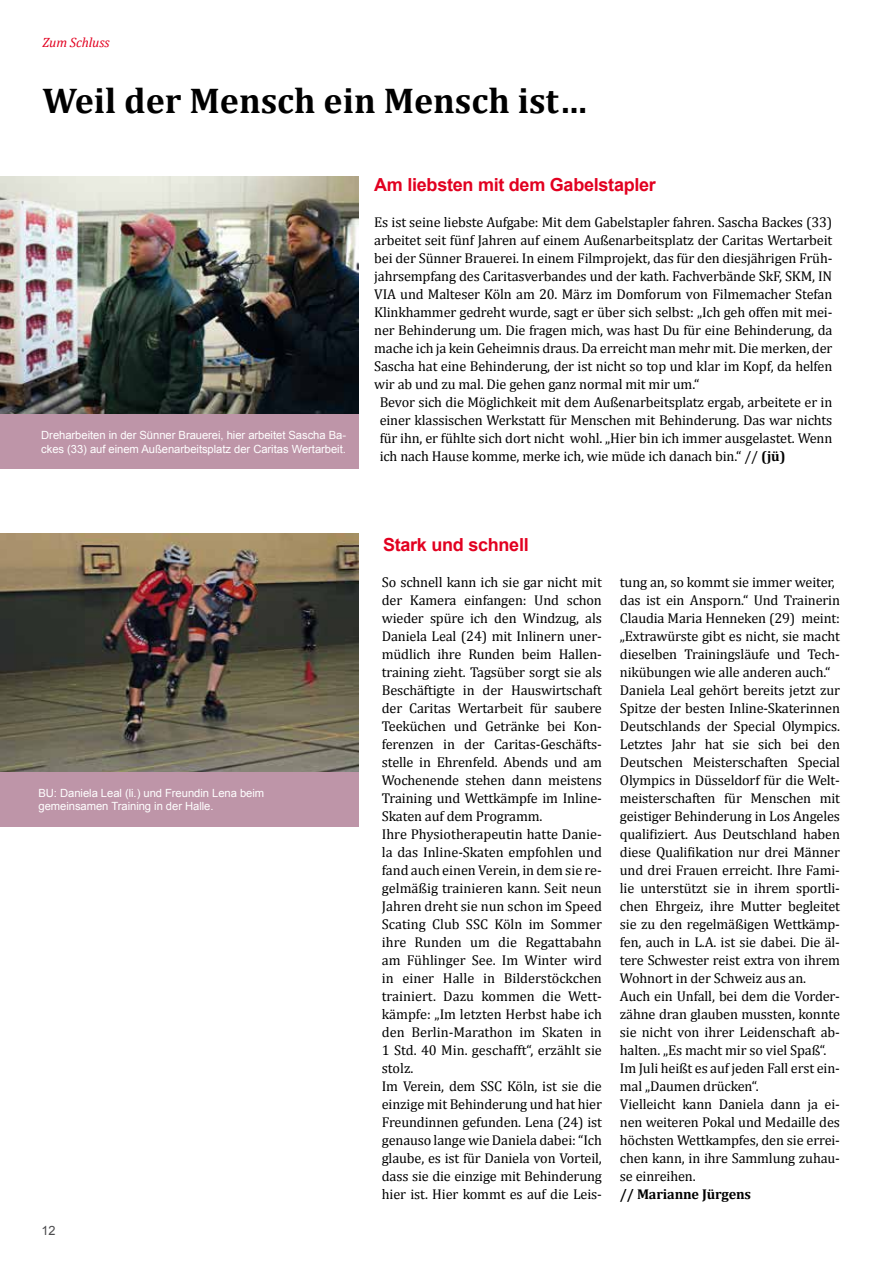
<style>
.page{position:relative;width:893px;height:1263px;background:#fff}
.page>*{position:absolute;margin:0;border:0;box-sizing:border-box;transform-origin:0 0}
.t1{font:700 36px "Cambria";color:#000}
.t2{font:700 18px "Arial";letter-spacing:-.015em;color:#e20020}
.t3{font:14.25px/18px "Cambria";letter-spacing:-.01em;color:#000}
.t4{font:700 14.25px "Cambria";letter-spacing:-.01em;color:#000}
.t5{font:italic 13.5px "Cambria";letter-spacing:-.01em;color:#e20020}
.t6{font:12.75px "Arial";color:#4b4b4d}
.t7{font:11.25px/13.5px "Arial";letter-spacing:-.005em;color:#fff}
.s1{font-weight:700}
</style>
<div class="page">
<img style="left:0;top:177px;width:358px;height:238px">
<div style="left:0;top:415px;width:358px;height:54px;background:#be95a8"></div>
<img style="left:0;top:534px;width:358px;height:238px">
<div style="left:0;top:772px;width:358px;height:54px;background:#be95a8"></div>
<p class="t5" style="left:43px;top:34px;width:69px">Zum Schluss</p>
<h1 class="t1" style="left:43px;top:79px;width:546px">Weil der Mensch ein Mensch ist…</h1>
<p class="t7" style="left:41px;top:428px;width:306px">Dreharbeiten in der Sünner Brauerei, hier arbeitet Sascha Ba&shy;ckes (33) auf einem Außenarbeitsplatz der Caritas Wertarbeit.</p>
<p class="t2" style="left:374px;top:173px;width:283px">Am liebsten mit dem Gabelstapler</p>
<p class="t3" style="left:374px;top:213px;width:460px">Es ist seine liebste Aufgabe: Mit dem Gabelstapler fahren. Sascha Backes (33)</p>
<p class="t3" style="left:374px;top:231px;width:460px">arbeitet seit fünf Jahren auf einem Außenarbeitsplatz der Caritas Wertarbeit</p>
<p class="t3" style="left:374px;top:249px;width:460px">bei der Sünner Brauerei. In einem Filmprojekt, das für den diesjährigen Früh-</p>
<p class="t3" style="left:374px;top:267px;width:460px">jahrsempfang des Caritasverbandes und der kath. Fachverbände SkF, SKM, IN</p>
<p class="t3" style="left:374px;top:285px;width:460px">VIA und Malteser Köln am 20. März im Domforum von Filmemacher Stefan</p>
<p class="t3" style="left:374px;top:303px;width:460px">Klinkhammer gedreht wurde, sagt er über sich selbst: „Ich geh offen mit mei-</p>
<p class="t3" style="left:374px;top:321px;width:460px">ner Behinderung um. Die fragen mich, was hast Du für eine Behinderung, da</p>
<p class="t3" style="left:374px;top:339px;width:460px">mache ich ja kein Geheimnis draus. Da erreicht man mehr mit. Die merken, der</p>
<p class="t3" style="left:374px;top:357px;width:460px">Sascha hat eine Behinderung, der ist nicht so top und klar im Kopf, da helfen</p>
<p class="t3" style="left:374px;top:375px;width:327px">wir ab und zu mal. Die gehen ganz normal mit mir um.“</p>
<p class="t3" style="left:380px;top:393px;width:454px">Bevor sich die Möglichkeit mit dem Außenarbeitsplatz ergab, arbeitete er in</p>
<p class="t3" style="left:380px;top:411px;width:454px">einer klassischen Werkstatt für Menschen mit Behinderung. Das war nichts</p>
<p class="t3" style="left:380px;top:429px;width:454px">für ihn, er fühlte sich dort nicht wohl. „Hier bin ich immer ausgelastet. Wenn</p>
<p class="t3" style="left:380px;top:447px;width:407px">ich nach Hause komme, merke ich, wie müde ich danach bin.“ // <span class="s1">(jü)</span></p>
<p class="t7" style="left:38px;top:786px;width:227px">BU: Daniela Leal (li.) und Freundin Lena beim gemeinsamen Training in der Halle.</p>
<p class="t6" style="left:41px;top:1222px;width:16px">12</p>
<p class="t2" style="left:383px;top:533px;width:147px">Stark und schnell</p>
<p class="t3" style="left:382px;top:573px;width:222px">So schnell kann ich sie gar nicht mit der Kamera einfangen: Und schon wieder spüre ich den Windzug, als Daniela Leal (24) mit Inlinern uner&shy;müdlich ihre Runden beim Hallen&shy;training zieht. Tagsüber sorgt sie als Beschäftigte in der Hauswirtschaft der Caritas Wertarbeit für saubere Teeküchen und Getränke bei Kon&shy;ferenzen in der Caritas-Geschäfts&shy;stelle in Ehrenfeld. Abends und am Wochenende stehen dann meistens Training und Wettkämpfe im Inline-Skaten auf dem Programm.<br>Ihre Physiotherapeutin hatte Danie&shy;la das Inline-Skaten empfohlen und fand auch einen Verein, in dem sie re&shy;gelmäßig trainieren kann. Seit neun Jahren dreht sie nun schon im Speed Scating Club SSC Köln im Sommer ihre Runden um die Regattabahn am Fühlinger See. Im Winter wird in einer Halle in Bilderstöckchen trainiert. Dazu kommen die Wett&shy;kämpfe: „Im letzten Herbst habe ich den Berlin-Marathon im Skaten in 1 Std. 40 Min. geschafft“, erzählt sie stolz.<br>Im Verein, dem SSC Köln, ist sie die einzige mit Behinderung und hat hier Freundinnen gefunden. Lena (24) ist genauso lange wie Daniela dabei: “Ich glaube, es ist für Daniela von Vorteil, dass sie die einzige mit Behinderung hier ist. Hier kommt es auf die Leis-</p>
<p class="t3" style="left:620px;top:573px;width:222px">tung an, so kommt sie immer weiter, das ist ein Ansporn.“ Und Trainerin Claudia Maria Henneken (29) meint: „Extrawürste gibt es nicht, sie macht dieselben Trainingsläufe und Tech&shy;nikübungen wie alle anderen auch.“ Daniela Leal gehört bereits jetzt zur Spitze der besten Inline-Skaterinnen Deutschlands der Special Olympics.<br>Letztes Jahr hat sie sich bei den Deutschen Meisterschaften Special Olympics in Düsseldorf für die Welt&shy;meisterschaften für Menschen mit geistiger Behinderung in Los Angeles qualifiziert. Aus Deutschland haben diese Qualifikation nur drei Männer und drei Frauen erreicht. Ihre Fami&shy;lie unterstützt sie in ihrem sportli&shy;chen Ehrgeiz, ihre Mutter begleitet sie zu den regelmäßigen Wettkämp&shy;fen, auch in L.A. ist sie dabei. Die äl&shy;tere Schwester reist extra von ihrem Wohnort in der Schweiz aus an.<br>Auch ein Unfall, bei dem die Vorder&shy;zähne dran glauben mussten, konnte sie nicht von ihrer Leidenschaft ab&shy;halten. „Es macht mir so viel Spaß“.<br>Im Juli heißt es auf jeden Fall erst ein&shy;mal „Daumen drücken“.<br>Vielleicht kann Daniela dann ja ei&shy;nen weiteren Pokal und Medaille des höchsten Wettkampfes, den sie errei&shy;chen kann, in ihre Sammlung zuhau&shy;se einreihen.</p>
<p class="t4" style="left:620px;top:1185px;width:133px">// Marianne Jürgens</p>
</div>
